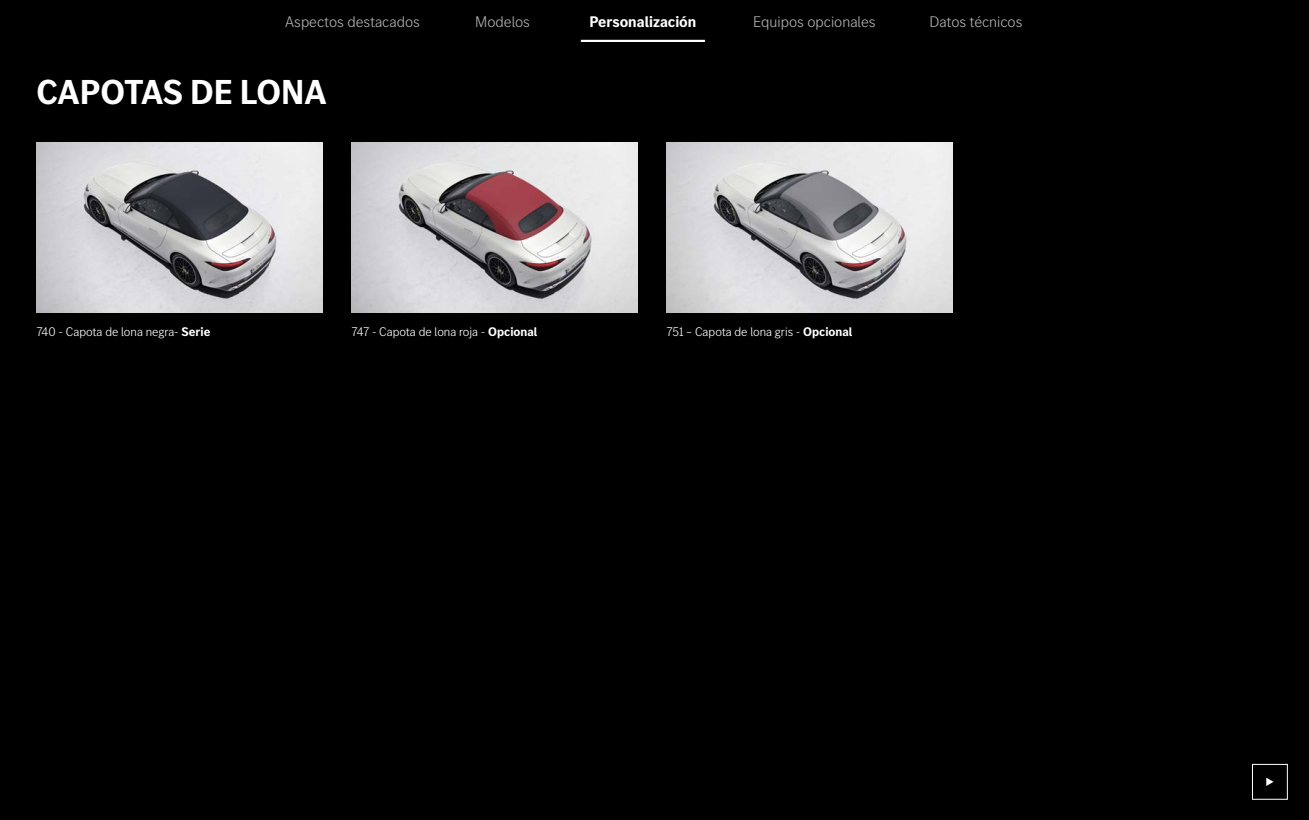
<style>
.page{position:relative;width:1309px;height:820px;background:#fff}
.page>*{position:absolute;margin:0;border:0;box-sizing:border-box;transform-origin:0 0}
.t1{font:700 36px "MB Corpo S Title";letter-spacing:-.005em;color:#fff}
.t2{font:300 16px "MB Corpo S Title";color:#b3b2b2}
.t3{font:700 16px "MB Corpo S Title";color:#fff}
.t4{font:300 13px "MB Corpo S Title";color:#fff}
.s1{font-weight:700}
</style>
<div class="page">
<div style="left:0;top:0;width:1309px;height:43px;background:#000"></div>
<hr style="left:581px;top:40px;width:124px;height:3px;background:#fff">
<div style="left:0;top:43px;width:1309px;height:777px;background:#000"></div>
<div style="left:1252px;top:764px;width:36px;height:36px;border:1px solid #fff"></div>
<svg style="left:1266px;top:778px;width:8px;height:8px"></svg>
<img style="left:37px;top:142px;width:285px;height:171px">
<img style="left:352px;top:142px;width:285px;height:171px">
<img style="left:667px;top:142px;width:285px;height:171px">
<p class="t2" style="left:285px;top:12px;width:136px">Aspectos destacados</p>
<p class="t2" style="left:475px;top:12px;width:56px">Modelos</p>
<p class="t3" style="left:589px;top:11px;width:109px">Personalización</p>
<p class="t2" style="left:753px;top:12px;width:124px">Equipos opcionales</p>
<p class="t2" style="left:929px;top:12px;width:95px">Datos técnicos</p>
<h1 class="t1" style="left:37px;top:68px;width:292px">CAPOTAS DE LONA</h1>
<p class="t4" style="left:37px;top:323px;width:175px">740 - Capota de lona negra- <span class="s1">Serie</span></p>
<p class="t4" style="left:352px;top:323px;width:187px">747 - Capota de lona roja - <span class="s1">Opcional</span></p>
<p class="t4" style="left:667px;top:323px;width:187px">751 – Capota de lona gris - <span class="s1">Opcional</span></p>
</div>
